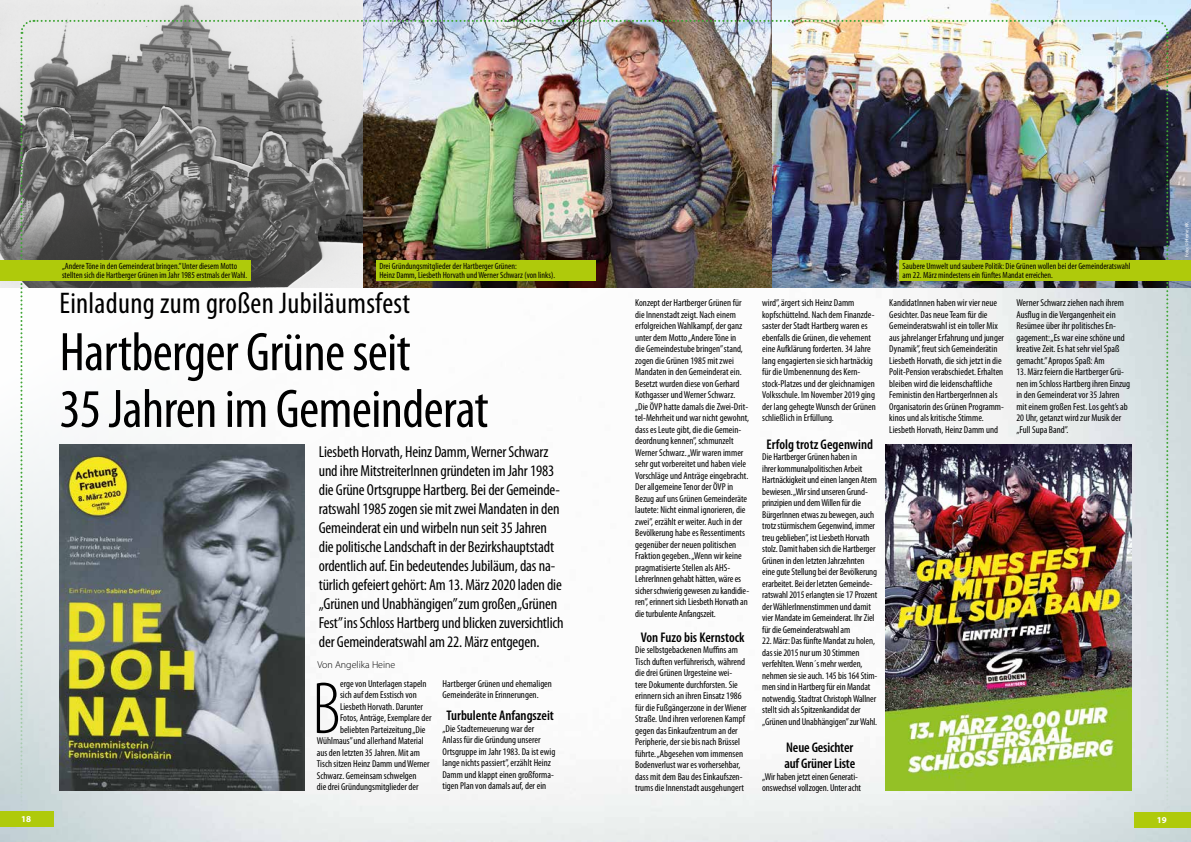
<style>
.page{position:relative;width:1191px;height:842px;background:#fff}
.page>*{position:absolute;margin:0;border:0;box-sizing:border-box;transform-origin:0 0}
.t1{font:300 condensed 74.3px "Myriad Pro";color:#000}
.t2{font:condensed 54.7px/56.8px "Myriad Pro";letter-spacing:-.01em;color:#000}
.t3{font:condensed 30px "Myriad Pro";letter-spacing:.01em;color:#000}
.t4{font:condensed 16px/19px "Myriad Pro";letter-spacing:-.01em;color:#000}
.t5{font:600 condensed 14px/16px "Myriad Pro";color:#000}
.t6{font:condensed 10px/11.5px "Myriad Pro";color:#000}
.t7{font:300 10px "Myriad Pro";color:#000}
.t8{font:condensed 9px/9px "Myriad Pro";color:#000}
.t9{font:700 9px "Myriad Pro";color:#fff}
.t10{font:5px "Myriad Pro";color:#fff}
</style>
<div class="page">
<img style="left:0;top:287px;width:1191px;height:555px">
<img style="left:0;top:0;width:1191px;height:287px">
<img style="left:19px;top:19px;width:1150px;height:808px">
<div style="left:1134px;top:812px;width:57px;height:15px;background:#afca0b"></div>
<div style="left:0;top:811px;width:53px;height:15px;background:#afca0b"></div>
<div style="left:899px;top:260px;width:292px;height:20px;background:#afca0b"></div>
<div style="left:376px;top:260px;width:219px;height:20px;background:#afca0b"></div>
<div style="left:0;top:260px;width:250px;height:20px;background:#afca0b"></div>
<p class="t8" style="left:62px;top:261px;width:187px">„Andere Töne in den Gemeinderat bringen.” Unter diesem Motto stellten sich die Hartberger Grünen im Jahr 1985 erstmals der Wahl.</p>
<p class="t8" style="left:379px;top:261px;width:177px">Drei Gründungsmitglieder der Hartberger Grünen:<br>Heinz Damm, Liesbeth Horvath und Werner Schwarz (von links).</p>
<h3 class="t3" style="left:60px;top:285px;width:352px">Einladung zum großen Jubiläumsfest</h3>
<h2 class="t2" style="left:60px;top:323px;width:430px">Hartberger Grüne seit<br>35 Jahren im Gemeinderat</h2>
<p class="t4" style="left:319px;top:442px;width:246px">Liesbeth Horvath, Heinz Damm, Werner Schwarz und ihre MitstreiterInnen gründeten im Jahr 1983 die Grüne Ortsgruppe Hartberg. Bei der Gemeinde&shy;ratswahl 1985 zogen sie mit zwei Mandaten in den Gemeinderat ein und wirbeln nun seit 35 Jahren die politische Landschaft in der Bezirkshauptstadt ordentlich auf. Ein bedeutendes Jubiläum, das na&shy;türlich gefeiert gehört: Am 13. März 2020 laden die „Grünen und Unabhängigen” zum großen „Grünen Fest” ins Schloss Hartberg und blicken zuversichtlich der Gemeinderatswahl am 22. März entgegen.</p>
<p class="t7" style="left:317px;top:658px;width:80px">Von Angelika Heine</p>
<h1 class="t1" style="left:312px;top:669px;width:29px">B</h1>
<p class="t6" style="left:340px;top:678px;width:88px">erge von Unterlagen stapeln</p>
<p class="t6" style="left:340px;top:689px;width:78px">sich auf dem Esstisch von</p>
<p class="t6" style="left:340px;top:701px;width:84px">Liesbeth Horvath. Darunter</p>
<p class="t6" style="left:340px;top:712px;width:93px">Fotos, Anträge, Exemplare der</p>
<p class="t6" style="left:340px;top:724px;width:87px">beliebten Parteizeitung „Die</p>
<p class="t6" style="left:317px;top:735px;width:108px">Wühlmaus” und allerhand Material</p>
<p class="t6" style="left:317px;top:747px;width:105px">aus den letzten 35 Jahren. Mit am</p>
<p class="t6" style="left:317px;top:758px;width:114px">Tisch sitzen Heinz Damm und Werner</p>
<p class="t6" style="left:317px;top:770px;width:101px">Schwarz. Gemeinsam schwelgen</p>
<p class="t6" style="left:317px;top:781px;width:103px">die drei Gründungsmitglieder der</p>
<p class="t6" style="left:442px;top:678px;width:111px">Hartberger Grünen und ehemaligen<br>Gemeinderäte in Erinnerungen.</p>
<h3 class="t5" style="left:446px;top:708px;width:109px">Turbulente Anfangszeit</h3>
<p class="t6" style="left:442px;top:723px;width:114px">„Die Stadterneuerung war der Anlass für die Gründung unserer Ortsgruppe im Jahr 1983. Da ist ewig lange nichts passiert”, erzählt Heinz Damm und klappt einen großforma&shy;tigen Plan von damals auf, der ein</p>
<p class="t6" style="left:635px;top:297px;width:115px">Konzept der Hartberger Grünen für die Innenstadt zeigt. Nach einem erfolgreichen Wahlkampf, der ganz unter dem Motto „Andere Töne in<br>die Gemeindestube bringen” stand, zogen die Grünen 1985 mit zwei Mandaten in den Gemeinderat ein.<br>Besetzt wurden diese von Gerhard Kothgasser und Werner Schwarz. „Die ÖVP hatte damals die Zwei-Drit&shy;tel-Mehrheit und war nicht gewohnt, dass es Leute gibt, die die Gemein&shy;deordnung kennen”, schmunzelt Werner Schwarz. „Wir waren immer sehr gut vorbereitet und haben viele Vorschläge und Anträge eingebracht.<br>Der allgemeine Tenor der ÖVP in Bezug auf uns Grünen Gemeinderäte lautete: Nicht einmal ignorieren, die zwei”, erzählt er weiter. Auch in der Bevölkerung habe es Ressentiments gegenüber der neuen politischen Fraktion gegeben. „Wenn wir keine pragmatisierte Stellen als AHS-LehrerInnen gehabt hätten, wäre es sicher schwierig gewesen zu kandidie&shy;ren”, erinnert sich Liesbeth Horvath an die turbulente Anfangszeit.</p>
<h3 class="t5" style="left:641px;top:629px;width:105px">Von Fuzo bis Kernstock</h3>
<p class="t6" style="left:635px;top:644px;width:113px">Die selbstgebackenen Muffins am Tisch duften verführerisch, während die drei Grünen Urgesteine wei-<br>tere Dokumente durchforsten. Sie erinnern sich an ihren Einsatz 1986 für die Fußgängerzone in der Wiener Straße. Und ihren verlorenen Kampf gegen das Einkaufzentrum an der Peripherie, der sie bis nach Brüssel führte. „Abgesehen vom immensen Bodenverlust war es vorhersehbar, dass mit dem Bau des Einkaufszen&shy;trums die Innenstadt ausgehungert</p>
<p class="t6" style="left:762px;top:297px;width:115px">wird”, ärgert sich Heinz Damm kopfschüttelnd. Nach dem Finanzde&shy;saster der Stadt Hartberg waren es ebenfalls die Grünen, die vehement eine Aufklärung forderten. 34 Jahre lang engagierten sie sich hartnäckig für die Umbenennung des Kern&shy;stock-Platzes und der gleichnamigen Volksschule. Im November 2019 ging der lang gehegte Wunsch der Grünen schließlich in Erfüllung.</p>
<h3 class="t5" style="left:766px;top:436px;width:108px">Erfolg trotz Gegenwind</h3>
<p class="t6" style="left:762px;top:451px;width:117px">Die Hartberger Grünen haben in<br>ihrer kommunalpolitischen Arbeit Hartnäckigkeit und einen langen Atem bewiesen. „Wir sind unseren Grund&shy;prinzipien und dem Willen für die BürgerInnen etwas zu bewegen, auch trotz stürmischem Gegenwind, immer treu geblieben”, ist Liesbeth Horvath stolz. Damit haben sich die Hartberger Grünen in den letzten Jahrzehnten eine gute Stellung bei der Bevölkerung erarbeitet. Bei der letzten Gemeinde&shy;ratswahl 2015 erlangten sie 17 Prozent der WählerInnenstimmen und damit vier Mandate im Gemeinderat. Ihr Ziel für die Gemeinderatswahl am</p>
<p class="t6" style="left:762px;top:635px;width:117px">22. März: Das fünfte Mandat zu holen, das sie 2015 nur um 30 Stimmen verfehlten. Wenn´s mehr werden, nehmen sie sie auch. 145 bis 164 Stim&shy;men sind in Hartberg für ein Mandat notwendig. Stadtrat Christoph Wallner stellt sich als Spitzenkandidat der „Grünen und Unabhängigen” zur Wahl.</p>
<h3 class="t5" style="left:784px;top:740px;width:72px">Neue Gesichter auf Grüner Liste</h3>
<p class="t6" style="left:762px;top:771px;width:100px">„Wir haben jetzt einen Generati&shy;onswechsel vollzogen. Unter acht</p>
<p class="t8" style="left:902px;top:261px;width:229px">Saubere Umwelt und saubere Politik: Die Grünen wollen bei der Gemeinderatswahl am 22. März mindestens ein fünftes Mandat erreichen.</p>
<p class="t6" style="left:889px;top:297px;width:116px">KandidatInnen haben wir vier neue Gesichter. Das neue Team für die Gemeinderatswahl ist ein toller Mix aus jahrelanger Erfahrung und junger Dynamik”, freut sich Gemeinderätin Liesbeth Horvath, die sich jetzt in die Polit-Pension verabschiedet. Erhalten bleiben wird die leidenschaftliche Feministin den HartbergerInnen als Organisatorin des Grünen Programm&shy;kinos und als kritische Stimme.<br>Liesbeth Horvath, Heinz Damm und</p>
<p class="t6" style="left:1016px;top:297px;width:110px">Werner Schwarz ziehen nach ihrem<br>Ausflug in die Vergangenheit ein<br>Resümee über ihr politisches En&shy;gagement: „Es war eine schöne und kreative Zeit. Es hat sehr viel Spaß gemacht.” Apropos Spaß: Am</p>
<p class="t6" style="left:1016px;top:366px;width:115px">13. März feiern die Hartberger Grü&shy;nen im Schloss Hartberg ihren Einzug in den Gemeinderat vor 35 Jahren mit einem großen Fest. Los geht’s ab<br>20 Uhr, getanzt wird zur Musik der „Full Supa Band”.</p>
<p class="t9" style="left:21px;top:813px;width:11px">18</p>
<p class="t9" style="left:1156px;top:814px;width:11px">19</p>
<p class="t9" style="left:1158px;top:813px;width:11px">19</p>
<p class="t10" style="left:1183px;top:257px;width:37px;rotate:-90deg">Foto: © Heine, KK</p>
</div>
